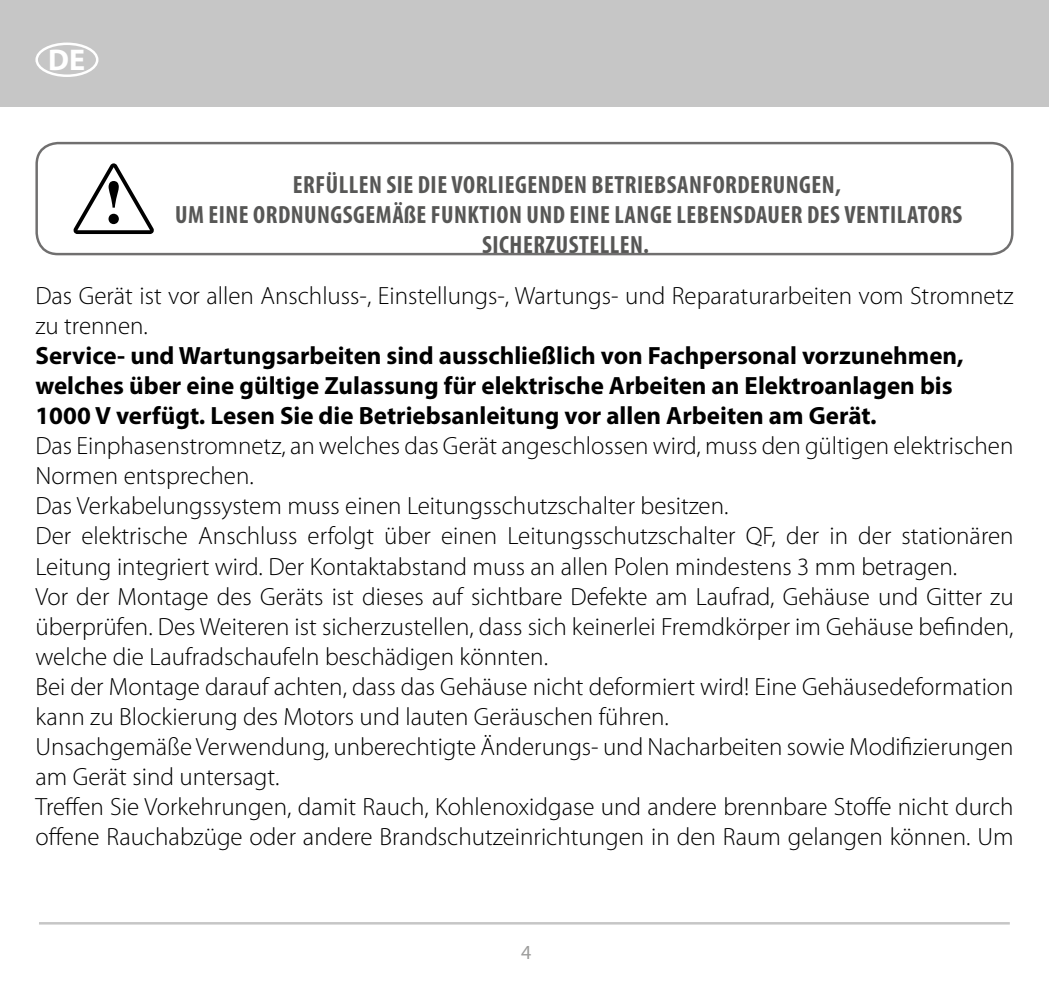
<style>
.page{position:relative;width:1049px;height:993px;background:#fff}
.page>*{position:absolute;margin:0;border:0;box-sizing:border-box;transform-origin:0 0}
.t1{font:700 30px "Myriad Pro";color:#fff}
.t2{font:300 25px/30px "Myriad Pro";color:#000}
.t3{font:700 25px/30px "Myriad Pro";color:#000}
.t4{font:700 condensed 25px/30px "Myriad Pro";letter-spacing:.02em;color:#575756;text-align:center}
.t5{font:20px "Myriad Pro";color:#9d9d9c}
</style>
<div class="page">
<div style="left:0;top:0;width:1049px;height:106px;background:#c6c6c6"></div>
<div style="left:35px;top:43px;width:63px;height:34px;border:2px solid #fff;border-radius:50%"></div>
<hr style="left:39px;top:921px;width:971px;height:3px;background:#c6c6c6">
<div style="left:35px;top:142px;width:978px;height:113px;border:2px solid #706f6f;border-radius:21px"></div>
<svg style="left:73px;top:163px;width:81px;height:71px"></svg>
<p class="t1" style="left:48px;top:40px;width:38px">DE</p>
<p class="t4" style="left:175px;top:169px;width:789px">ERFÜLLEN SIE DIE VORLIEGENDEN BETRIEBSANFORDERUNGEN,<br>UM EINE ORDNUNGSGEMÄßE FUNKTION UND EINE LANGE LEBENSDAUER DES VENTILATORS<br>SICHERZUSTELLEN.</p>
<p class="t2" style="left:35px;top:281px;width:979px">Das Gerät ist vor allen Anschluss-, Einstellungs-, Wartungs- und Reparaturarbeiten vom Stromnetz zu trennen.</p>
<p class="t3" style="left:35px;top:340px;width:930px">Service- und Wartungsarbeiten sind ausschließlich von Fachpersonal vorzunehmen, welches über eine gültige Zulassung für elektrische Arbeiten an Elektroanlagen bis<br>1000 V verfügt. Lesen Sie die Betriebsanleitung vor allen Arbeiten am Gerät.</p>
<p class="t2" style="left:35px;top:431px;width:980px">Das Einphasenstromnetz, an welches das Gerät angeschlossen wird, muss den gültigen elektrischen Normen entsprechen.<br>Das Verkabelungssystem muss einen Leitungsschutzschalter besitzen.<br>Der elektrische Anschluss erfolgt über einen Leitungsschutzschalter QF, der in der stationären Leitung integriert wird. Der Kontaktabstand muss an allen Polen mindestens 3 mm betragen.<br>Vor der Montage des Geräts ist dieses auf sichtbare Defekte am Laufrad, Gehäuse und Gitter zu überprüfen. Des Weiteren ist sicherzustellen, dass sich keinerlei Fremdkörper im Gehäuse befinden, welche die Laufradschaufeln beschädigen könnten.<br>Bei der Montage darauf achten, dass das Gehäuse nicht deformiert wird! Eine Gehäusedeformation kann zu Blockierung des Motors und lauten Geräuschen führen.<br>Unsachgemäße Verwendung, unberechtigte Änderungs- und Nacharbeiten sowie Modifizierungen am Gerät sind untersagt.<br>Treffen Sie Vorkehrungen, damit Rauch, Kohlenoxidgase und andere brennbare Stoffe nicht durch offene Rauchabzüge oder andere Brandschutzeinrichtungen in den Raum gelangen können. Um</p>
<p class="t5" style="left:521px;top:939px;width:12px">4</p>
</div>
